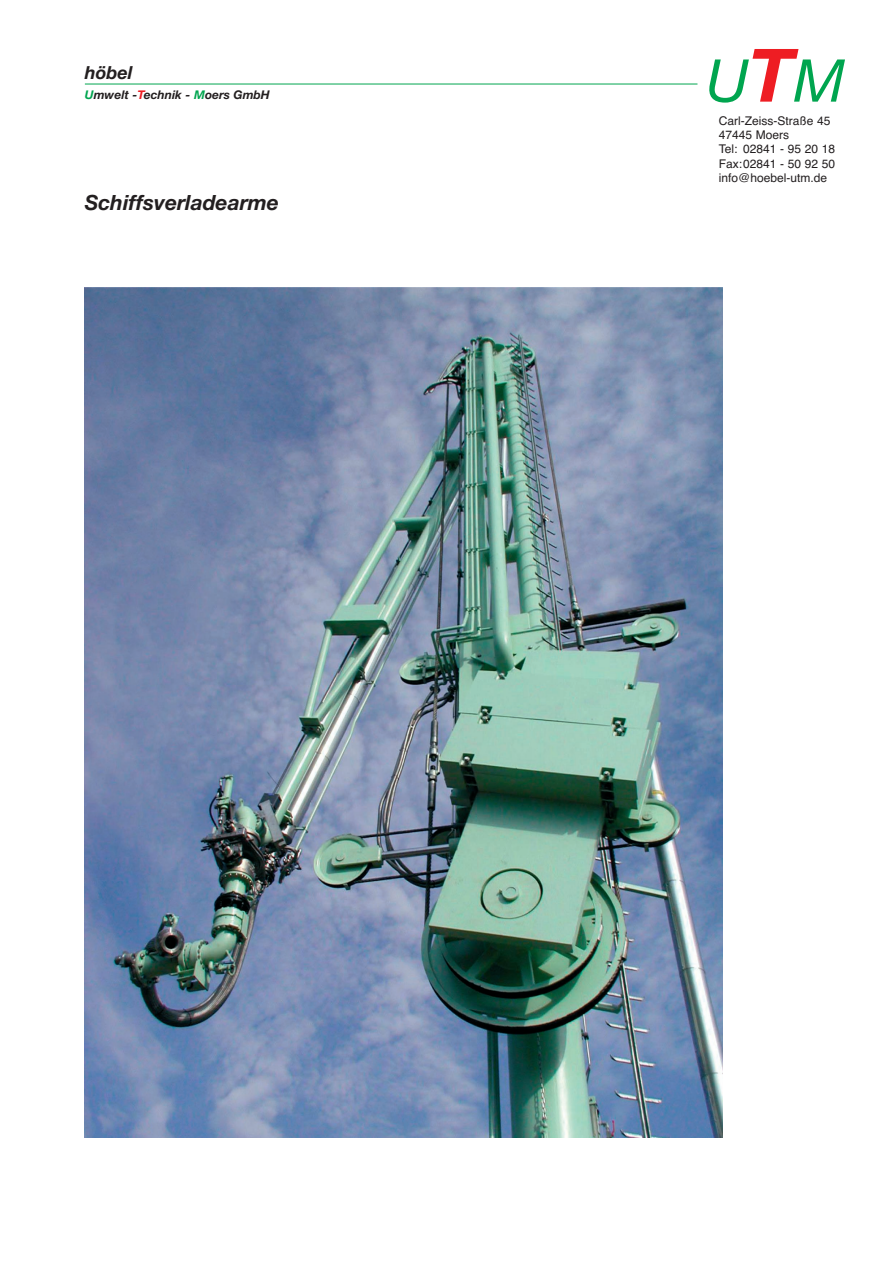
<style>
.page{position:relative;width:893px;height:1263px;background:#fff}
.page>*{position:absolute;margin:0;border:0;box-sizing:border-box;transform-origin:0 0}
.t1{font:italic 700 21px "Helvetica Neue";color:#231f20}
.t2{font:italic 700 18px "Helvetica Neue";color:#231f20}
.t3{font:12px/14.4px "Helvetica";color:#231f20}
.t4{font:italic 700 12px "Helvetica Neue";color:#231f20}
.s1{color:#00a54f}
.s2{color:#ee1d23}
</style>
<div class="page">
<svg style="left:709px;top:49px;width:136px;height:54px"></svg>
<hr style="left:85px;top:84px;width:612px;height:1px;background:#00a54f">
<img style="left:85px;top:288px;width:637px;height:850px">
<h2 class="t2" style="left:85px;top:66px;width:49px">höbel</h2>
<p class="t4" style="left:85px;top:91px;width:186px"><span class="s1">U</span>mwelt -<span class="s2">T</span>echnik - <span class="s1">M</span>oers GmbH</p>
<h1 class="t1" style="left:85px;top:195px;width:196px">Schiffsverladearme</h1>
<p class="t3" style="left:718px;top:114px;width:118px">Carl-Zeiss-Straße 45<br>47445 Moers<br>Tel: 02841 - 95 20 18<br>Fax:02841 - 50 92 50 info@hoebel-utm.de</p>
</div>
